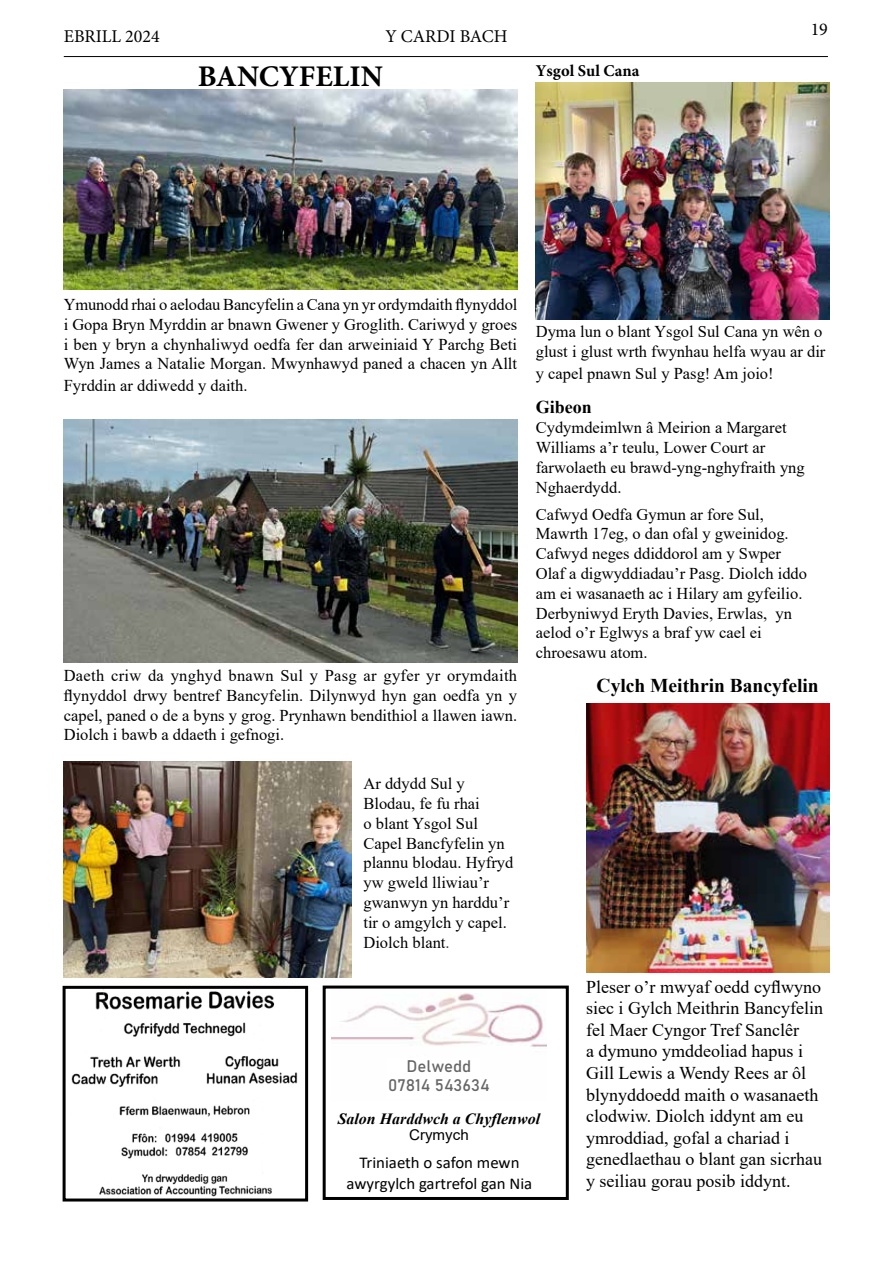
<style>
.page{position:relative;width:893px;height:1263px;background:#fff}
.page>*{position:absolute;margin:0;border:0;box-sizing:border-box;transform-origin:0 0}
.t1{font:700 30px "Minion Pro";color:#000}
.t2{font:700 19.5px "Times New Roman";color:#000}
.t3{font:18px/21.6px "Times New Roman";color:#000}
.t4{font:18px "Minion Pro";color:#000}
.t5{font:700 18px "Times New Roman";color:#000}
.t6{font:16.5px/19.8px "Times New Roman";color:#000}
.t7{font:16.5px/20.1px "Calibri";color:#000;text-align:center}
.t8{font:700 16.5px/19.8px "Bahnschrift";color:#666;text-align:center}
.t9{font:700 16.5px "Minion Pro";color:#000}
.t10{font:italic 700 15.6px "Times New Roman";color:#000}
.t11{font:14.85px "Arial";color:#000}
.s1{color:#333}
</style>
<div class="page">
<hr style="left:64px;top:56px;width:764px;height:1px;background:#000">
<img style="left:71px;top:990px;width:227px;height:207px">
<div style="left:63px;top:986px;width:245px;height:215px;border:3px solid #000"></div>
<img style="left:331px;top:993px;width:215px;height:54px">
<div style="left:323px;top:985px;width:246px;height:215px;border:3px solid #000"></div>
<img style="left:64px;top:420px;width:453px;height:242px">
<img style="left:64px;top:89px;width:453px;height:201px">
<img style="left:536px;top:83px;width:293px;height:237px">
<img style="left:64px;top:761px;width:288px;height:216px">
<img style="left:586px;top:704px;width:243px;height:269px">
<p class="t4" style="left:64px;top:24px;width:98px">EBRILL 2024</p>
<p class="t4" style="left:385px;top:24px;width:124px">Y CARDI BACH</p>
<h1 class="t1" style="left:198px;top:55px;width:187px">BANCYFELIN</h1>
<p class="t9" style="left:536px;top:59px;width:105px">Ysgol Sul Cana</p>
<p class="t4" style="left:811px;top:17px;width:19px">19</p>
<p class="t6" style="left:64px;top:294px;width:455px;text-align:justify">Ymunodd rhai o aelodau Bancyfelin a Cana yn yr ordymdaith flynyddol i Gopa Bryn Myrddin ar bnawn Gwener y Groglith. Cariwyd y groes i ben y bryn a chynhaliwyd oedfa fer dan arweiniaid Y Parchg Beti Wyn James a Natalie Morgan. Mwynhawyd paned a chacen yn Allt</p>
<p class="t6" style="left:64px;top:375px;width:185px">Fyrddin ar ddiwedd y daith.</p>
<p class="t6" style="left:64px;top:665px;width:455px;text-align:justify">Daeth criw da ynghyd bnawn Sul y Pasg ar gyfer yr orymdaith flynyddol drwy bentref Bancyfelin. Dilynwyd hyn gan oedfa yn y capel, paned o de a byns y grog. Prynhawn bendithiol a llawen iawn.<br>Diolch i bawb a ddaeth i gefnogi.</p>
<p class="t6" style="left:363px;top:773px;width:151px">Ar ddydd Sul y<br>Blodau, fe fu rhai<br>o blant Ysgol Sul<br>Capel Bancfyfelin yn plannu blodau. Hyfryd yw gweld lliwiau’r gwanwyn yn harddu’r tir o amgylch y capel.<br>Diolch blant<span class="s1">.</span></p>
<p class="t6" style="left:536px;top:321px;width:291px">Dyma lun o blant Ysgol Sul Cana yn wên o glust i glust wrth fwynhau helfa wyau ar dir</p>
<p class="t6" style="left:536px;top:363px;width:239px">y capel pnawn Sul y Pasg! Am joio!</p>
<p class="t5" style="left:536px;top:394px;width:58px">Gibeon</p>
<p class="t6" style="left:536px;top:417px;width:270px">Cydymdeimlwn â Meirion a Margaret<br>Williams a’r teulu, Lower Court ar farwolaeth eu brawd-yng-nghyfraith yng<br>Nghaerdydd.</p>
<p class="t6" style="left:536px;top:504px;width:273px">Cafwyd Oedfa Gymun ar fore Sul,<br>Mawrth 17eg, o dan ofal y gweinidog.<br>Cafwyd neges ddiddorol am y Swper<br>Olaf a digwyddiadau’r Pasg. Diolch iddo am ei wasanaeth ac i Hilary am gyfeilio.<br>Derbyniwyd Eryth Davies, Erwlas, yn aelod o’r Eglwys a braf yw cael ei chroesawu atom.</p>
<p class="t2" style="left:597px;top:672px;width:224px">Cylch Meithrin Bancyfelin</p>
<p class="t8" style="left:388px;top:1055px;width:103px">Delwedd<br>07814 543634</p>
<p class="t10" style="left:338px;top:1107px;width:204px">Salon Harddwch a Chyflenwol</p>
<p class="t11" style="left:409px;top:1124px;width:61px">Crymych</p>
<p class="t7" style="left:347px;top:1152px;width:187px">Triniaeth o safon mewn awyrgylch gartrefol gan Nia</p>
<p class="t3" style="left:586px;top:975px;width:238px">Pleser o’r mwyaf oedd cyflwyno siec i Gylch Meithrin Bancyfelin fel Maer Cyngor Tref Sanclêr<br>a dymuno ymddeoliad hapus i<br>Gill Lewis a Wendy Rees ar ôl blynyddoedd maith o wasanaeth clodwiw. Diolch iddynt am eu ymroddiad, gofal a chariad i genedlaethau o blant gan sicrhau y seiliau gorau posib iddynt.</p>
</div>
